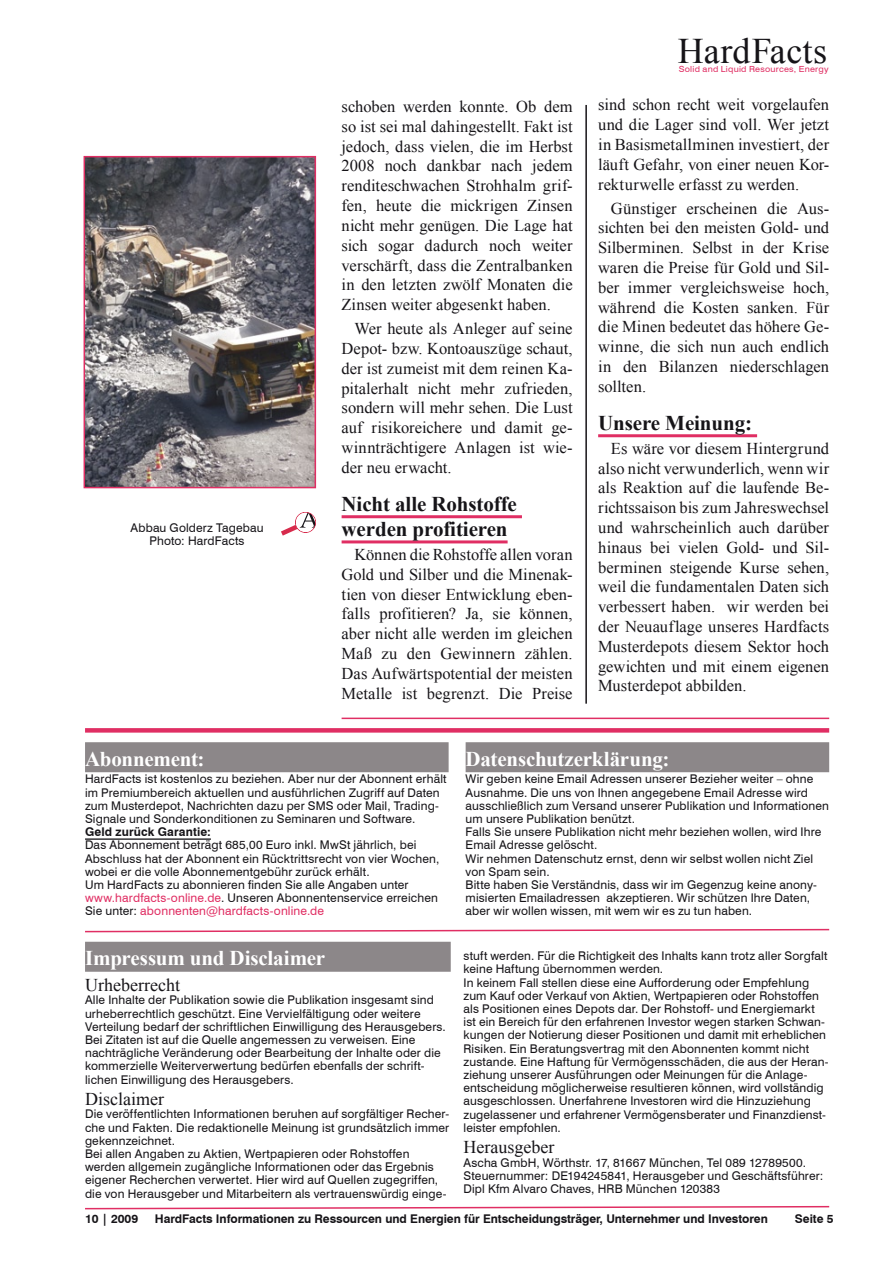
<style>
.page{position:relative;width:893px;height:1263px;background:#fff}
.page>*{position:absolute;margin:0;border:0;box-sizing:border-box;transform-origin:0 0}
.t1{font:36px "Times New Roman";letter-spacing:.01em;color:#161418}
.t2{font:700 21px "Times New Roman";letter-spacing:-.01em;color:#fff}
.t3{font:700 21px/25.2px "Times New Roman";letter-spacing:-.005em;color:#161418}
.t4{font:18px "Times New Roman";color:#161418}
.t5{font:16.5px/19.8px "Times New Roman";color:#161418;text-align:justify}
.t6{font:12px/13.2px "Swiss 721 BT";letter-spacing:.01em;color:#161418}
.t7{font:700 12px "Swiss 721 BT";letter-spacing:-.005em;color:#161418}
.t8{font:8.4px "Swiss 721 BT";letter-spacing:.025em;color:#e02e63;scale:1.07 1}
.s1{color:#e02e63}
</style>
<div class="page">
<div style="left:85px;top:942px;width:366px;height:30px;background:#8c8789"></div>
<div style="left:85px;top:742px;width:364px;height:30px;background:#8c8789"></div>
<hr style="left:85px;top:838px;width:126px;height:2px;background:#161418">
<div style="left:466px;top:742px;width:363px;height:30px;background:#8c8789"></div>
<svg style="left:85px;top:928px;width:745px;height:5px"></svg>
<div style="left:85px;top:728px;width:744px;height:5px;background:#e02e63"></div>
<svg style="left:85px;top:1205px;width:745px;height:5px"></svg>
<hr style="left:342px;top:718px;width:487px;height:1px;background:#e02e63">
<hr style="left:585px;top:105px;width:2px;height:599px;background:#161418">
<svg style="left:281px;top:512px;width:35px;height:24px"></svg>
<hr style="left:342px;top:515px;width:180px;height:3px;background:#e02e63">
<hr style="left:342px;top:540px;width:166px;height:3px;background:#e02e63">
<hr style="left:598px;top:434px;width:159px;height:3px;background:#e02e63">
<img style="left:87px;top:159px;width:226px;height:326px">
<div style="left:84px;top:156px;width:232px;height:332px;border:2px solid #e02e63"></div>
<p class="t6" style="left:131px;top:521px;width:134px;text-align:center">Abbau Golderz Tagebau<br>Photo: HardFacts</p>
<p class="t5" style="left:342px;top:96px;width:233px">schoben werden konnte. Ob dem so ist sei mal dahingestellt. Fakt ist jedoch, dass vielen, die im Herbst 2008 noch dankbar nach jedem renditeschwachen Strohhalm grif&shy;fen, heute die mickrigen Zinsen nicht mehr genügen. Die Lage hat sich sogar dadurch noch weiter verschärft, dass die Zentralbanken in den letzten zwölf Monaten die Zinsen weiter abgesenkt haben.</p>
<p class="t5" style="left:342px;top:318px;width:233px;text-indent:13px">Wer heute als Anleger auf seine Depot- bzw. Kontoauszüge schaut, der ist zumeist mit dem reinen Ka&shy;pitalerhalt nicht mehr zufrieden, sondern will mehr sehen. Die Lust auf risikoreichere und damit ge&shy;winnträchtigere Anlagen ist wie&shy;der neu erwacht.</p>
<h2 class="t3" style="left:342px;top:491px;width:177px">Nicht alle Rohstoffe werden profitieren</h2>
<p class="t5" style="left:342px;top:544px;width:233px;text-indent:13px">Können die Rohstoffe allen voran Gold und Silber und die Minenak&shy;tien von dieser Entwicklung eben&shy;falls profitieren? Ja, sie können, aber nicht alle werden im gleichen Maß zu den Gewinnern zählen.<br>Das Aufwärtspotential der meisten Metalle ist begrenzt. Die Preise</p>
<h1 class="t1" style="left:678px;top:27px;width:151px">HardFacts</h1>
<p class="t8" style="left:679px;top:64px;width:142px">Solid and Liquid Resources, Energy</p>
<h3 class="t5" style="left:598px;top:95px;width:233px">sind schon recht weit vorgelaufen und die Lager sind voll. Wer jetzt in Basismetallminen investiert, der läuft Gefahr, von einer neuen Kor&shy;rekturwelle erfasst zu werden.</h3>
<p class="t5" style="left:598px;top:198px;width:233px;text-indent:13px">Günstiger erscheinen die Aus&shy;sichten bei den meisten Gold- und Silberminen. Selbst in der Krise waren die Preise für Gold und Sil&shy;ber immer vergleichsweise hoch, während die Kosten sanken. Für die Minen bedeutet das höhere Ge&shy;winne, die sich nun auch endlich in den Bilanzen niederschlagen sollten.</p>
<h2 class="t3" style="left:598px;top:410px;width:155px">Unsere Meinung:</h2>
<p class="t5" style="left:598px;top:438px;width:233px;text-indent:13px">Es wäre vor diesem Hintergrund also nicht verwunderlich, wenn wir als Reaktion auf die laufende Be&shy;richtssaison bis zum Jahreswechsel und wahrscheinlich auch darüber hinaus bei vielen Gold- und Sil&shy;berminen steigende Kurse sehen, weil die fundamentalen Daten sich verbessert haben. wir werden bei der Neuauflage unseres Hardfacts Musterdepots diesem Sektor hoch gewichten und mit einem eigenen Musterdepot abbilden.</p>
<h2 class="t2" style="left:85px;top:744px;width:121px">Abonnement:</h2>
<p class="t6" style="left:85px;top:772px;width:363px">HardFacts ist kostenlos zu beziehen. Aber nur der Abonnent erhält im Premiumbereich aktuellen und ausführlichen Zugriff auf Daten zum Musterdepot, Nachrichten dazu per SMS oder Mail, Trading-Signale und Sonderkonditionen zu Seminaren und Software.</p>
<p class="t7" style="left:85px;top:824px;width:127px">Geld zurück Garantie:</p>
<p class="t6" style="left:85px;top:838px;width:356px">Das Abonnement beträgt 685,00 Euro inkl. MwSt jährlich, bei Abschluss hat der Abonnent ein Rücktrittsrecht von vier Wochen, wobei er die volle Abonnementgebühr zurück erhält.<br>Um HardFacts zu abonnieren finden Sie alle Angaben unter <span class="s1">www.hardfacts-online.de</span>. Unseren Abonnentenservice erreichen Sie unter: <span class="s1">abonnenten@hardfacts-online.de</span></p>
<h2 class="t2" style="left:85px;top:944px;width:242px">Impressum und Disclaimer</h2>
<h3 class="t4" style="left:85px;top:973px;width:96px">Urheberrecht</h3>
<p class="t6" style="left:85px;top:993px;width:362px">Alle Inhalte der Publikation sowie die Publikation insgesamt sind urheberrechtlich geschützt. Eine Vervielfältigung oder weitere Verteilung bedarf der schriftlichen Einwilligung des Herausgebers.<br>Bei Zitaten ist auf die Quelle angemessen zu verweisen. Eine nachträgliche Veränderung oder Bearbeitung der Inhalte oder die kommerzielle Weiterverwertung bedürfen ebenfalls der schrift&shy;lichen Einwilligung des Herausgebers.</p>
<h3 class="t4" style="left:85px;top:1087px;width:80px">Disclaimer</h3>
<p class="t6" style="left:85px;top:1107px;width:366px">Die veröffentlichten Informationen beruhen auf sorgfältiger Recher&shy;che und Fakten. Die redaktionelle Meinung ist grundsätzlich immer gekennzeichnet.<br>Bei allen Angaben zu Aktien, Wertpapieren oder Rohstoffen werden allgemein zugängliche Informationen oder das Ergebnis eigener Recherchen verwertet. Hier wird auf Quellen zugegriffen, die von Herausgeber und Mitarbeitern als vertrauenswürdig einge-</p>
<h2 class="t2" style="left:466px;top:744px;width:205px">Datenschutzerklärung:</h2>
<p class="t6" style="left:466px;top:772px;width:365px">Wir geben keine Email Adressen unserer Bezieher weiter – ohne Ausnahme. Die uns von Ihnen angegebene Email Adresse wird ausschließlich zum Versand unserer Publikation und Informationen um unsere Publikation benützt.<br>Falls Sie unsere Publikation nicht mehr beziehen wollen, wird Ihre Email Adresse gelöscht.<br>Wir nehmen Datenschutz ernst, denn wir selbst wollen nicht Ziel von Spam sein.<br>Bitte haben Sie Verständnis, dass wir im Gegenzug keine anony&shy;misierten Emailadressen akzeptieren. Wir schützen Ihre Daten, aber wir wollen wissen, mit wem wir es zu tun haben.</p>
<p class="t6" style="left:463px;top:949px;width:367px">stuft werden. Für die Richtigkeit des Inhalts kann trotz aller Sorgfalt keine Haftung übernommen werden.<br>In keinem Fall stellen diese eine Aufforderung oder Empfehlung zum Kauf oder Verkauf von Aktien, Wertpapieren oder Rohstoffen als Positionen eines Depots dar. Der Rohstoff- und Energiemarkt ist ein Bereich für den erfahrenen Investor wegen starken Schwan&shy;kungen der Notierung dieser Positionen und damit mit erheblichen Risiken. Ein Beratungsvertrag mit den Abonnenten kommt nicht zustande. Eine Haftung für Vermögensschäden, die aus der Heran&shy;ziehung unserer Ausführungen oder Meinungen für die Anlage&shy;entscheidung möglicherweise resultieren können, wird vollständig ausgeschlossen. Unerfahrene Investoren wird die Hinzuziehung zugelassener und erfahrener Vermögensberater und Finanzdienst&shy;leister empfohlen.</p>
<h3 class="t4" style="left:463px;top:1135px;width:92px">Herausgeber</h3>
<p class="t6" style="left:463px;top:1156px;width:361px">Ascha GmbH, Wörthstr. 17, 81667 München, Tel 089 12789500.<br>Steuernummer: DE194245841, Herausgeber und Geschäftsführer:<br>Dipl Kfm Alvaro Chaves, HRB München 120383</p>
<p class="t7" style="left:85px;top:1211px;width:55px">10 | 2009</p>
<p class="t7" style="left:155px;top:1211px;width:614px">HardFacts Informationen zu Ressourcen und Energien für Entscheidungsträger, Unternehmer und Investoren</p>
<p class="t7" style="left:795px;top:1211px;width:40px">Seite 5</p>
</div>
